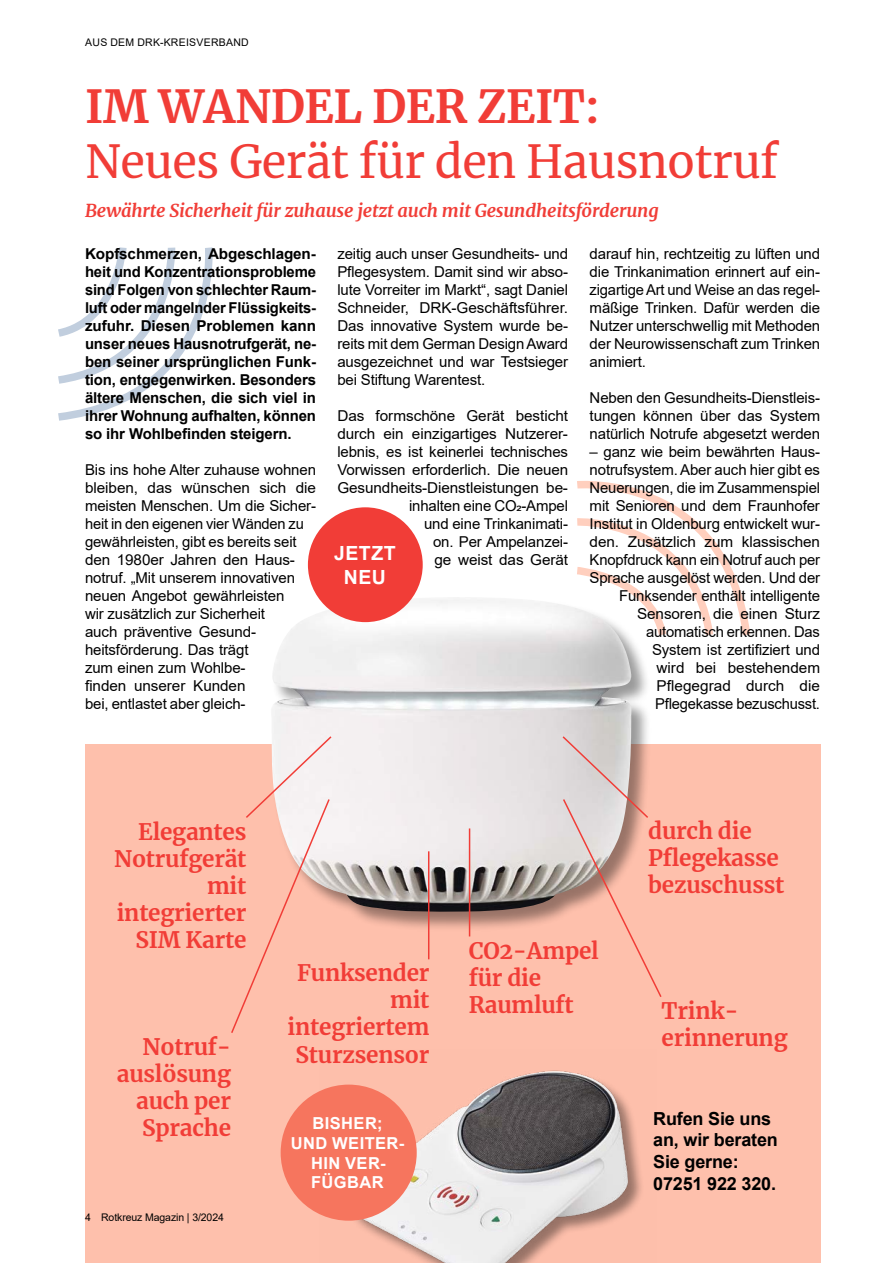
<style>
.page{position:relative;width:893px;height:1263px;background:#fff}
.page>*{position:absolute;margin:0;border:0;box-sizing:border-box;transform-origin:0 0}
.t1{font:45px "Merriweather";letter-spacing:-.01em;color:#f13d37}
.t2{font:700 45px "Merriweather";letter-spacing:-.01em;color:#f13d37}
.t3{font:700 22.5px/27px "Merriweather";letter-spacing:-.01em;color:#f13d37}
.t4{font:700 19.5px/23.4px "Arial";letter-spacing:.025em;color:#fff;text-align:center}
.t5{font:italic 700 18px "Merriweather";letter-spacing:-.01em;color:#f13d37}
.t6{font:700 18px/21.6px "Arial";letter-spacing:-.01em;color:#000}
.t7{font:700 16.5px/19.8px "Arial";letter-spacing:.025em;color:#fff;text-align:center}
.t8{font:15px/18px "Arial";letter-spacing:-.01em;color:#000;text-align:justify}
.t9{font:700 15px/18px "Arial";letter-spacing:-.01em;color:#000;text-align:justify}
.t10{font:10.5px "Arial";letter-spacing:-.01em;color:#000}
.t11{font:10.5px "Arial";letter-spacing:.025em;color:#000}
</style>
<div class="page">
<svg style="left:577px;top:481px;width:174px;height:155px"></svg>
<svg style="left:58px;top:247px;width:155px;height:174px"></svg>
<div style="left:85px;top:745px;width:736px;height:518px;background:#fec0ac"></div>
<div style="left:271px;top:596px;width:381px;height:336px;background:#000;opacity:.4"></div>
<img style="left:271px;top:597px;width:362px;height:315px">
<img style="left:319px;top:1070px;width:323px;height:193px">
<div style="left:308px;top:507px;width:115px;height:115px;background:#f13d37;border-radius:50%"></div>
<div style="left:281px;top:1084px;width:136px;height:137px;background:#f6755e;border-radius:50%"></div>
<svg style="left:230px;top:735px;width:103px;height:298px"></svg>
<svg style="left:561px;top:735px;width:102px;height:262px"></svg>
<hr style="left:428px;top:851px;width:1px;height:108px;background:#f13d37">
<hr style="left:469px;top:828px;width:1px;height:108px;background:#f13d37">
<p class="t11" style="left:85px;top:35px;width:165px">AUS DEM DRK-KREISVERBAND</p>
<h1 class="t2" style="left:85px;top:75px;width:517px">IM WANDEL DER ZEIT:</h1>
<h1 class="t1" style="left:85px;top:131px;width:695px">Neues Gerät für den Hausnotruf</h1>
<p class="t5" style="left:85px;top:198px;width:575px">Bewährte Sicherheit für zuhause jetzt auch mit Gesundheitsförderung</p>
<p class="t9" style="left:85px;top:245px;width:233px">Kopfschmerzen, Abgeschlagen&shy;heit und Konzentrationsprobleme sind Folgen von schlechter Raum&shy;luft oder mangelnder Flüssigkeits&shy;zufuhr. Diesen Problemen kann unser neues Hausnotrufgerät, ne&shy;ben seiner ursprünglichen Funk&shy;tion, entgegenwirken. Besonders ältere Menschen, die sich viel in ihrer Wohnung aufhalten, können so ihr Wohlbefinden steigern.</p>
<p class="t8" style="left:85px;top:460px;width:233px;text-align:left">Bis ins hohe Alter zuhause wohnen bleiben, das wünschen sich die meisten Menschen. Um die Sicher&shy;heit in den eigenen vier Wänden zu gewährleisten, gibt es bereits seit den 1980er Jahren den Haus&shy;notruf. „Mit unserem innovativen neuen Angebot gewährleisten<br>wir zusätzlich zur Sicherheit<br>auch präventive Gesund&shy;heitsförderung. Das trägt<br>zum einen zum Wohlbe-<br>finden unserer Kunden<br>bei, entlastet aber gleich-</p>
<p class="t8" style="left:337px;top:244px;width:232px">zeitig auch unser Gesundheits- und Pflegesystem. Damit sind wir abso&shy;lute Vorreiter im Markt“, sagt Daniel Schneider, DRK-Geschäftsführer.<br>Das innovative System wurde be&shy;reits mit dem German Design Award ausgezeichnet und war Testsieger bei Stiftung Warentest.</p>
<p class="t8" style="left:337px;top:406px;width:232px;text-align:right">Das formschöne Gerät besticht durch ein einzigartiges Nutzerer&shy;lebnis, es ist keinerlei technisches<br>Vorwissen erforderlich. Die neuen<br>Gesundheits-Dienstleistungen be&shy;inhalten eine CO2-Ampel<br>und eine Trinkanimati-<br>on. Per Ampelanzei-<br>ge weist das Gerät</p>
<h3 class="t4" style="left:334px;top:542px;width:63px">JETZT<br>NEU</h3>
<p class="t8" style="left:590px;top:244px;width:232px">darauf hin, rechtzeitig zu lüften und die Trinkanimation erinnert auf ein&shy;zigartige Art und Weise an das regel&shy;mäßige Trinken. Dafür werden die Nutzer unterschwellig mit Methoden der Neurowissenschaft zum Trinken animiert.</p>
<p class="t8" style="left:590px;top:388px;width:232px">Neben den Gesundheits-Dienstleis&shy;tungen können über das System natürlich Notrufe abgesetzt werden</p>
<p class="t8" style="left:590px;top:442px;width:232px;text-align:right">– ganz wie beim bewährten Haus&shy;notrufsystem. Aber auch hier gibt es<br>Neuerungen, die im Zusammenspiel mit Senioren und dem Fraunhofer<br>Institut in Oldenburg entwickelt wur&shy;den. Zusätzlich zum klassischen<br>Knopfdruck kann ein Notruf auch per<br>Sprache ausgelöst werden. Und der<br>Funksender enthält intelligente<br>Sensoren, die einen Sturz automatisch erkennen. Das<br>System ist zertifiziert und<br>wird bei bestehendem<br>Pflegegrad durch die<br>Pflegekasse bezuschusst.</p>
<h2 class="t3" style="left:114px;top:818px;width:134px;text-align:right">Elegantes<br>Notrufgerät mit integrierter<br>SIM Karte</h2>
<h2 class="t3" style="left:288px;top:959px;width:143px;text-align:right">Funksender mit integriertem</h2>
<h2 class="t3" style="left:143px;top:1033px;width:90px">Notruf-</h2>
<h2 class="t3" style="left:296px;top:1040px;width:135px">Sturzsensor</h2>
<h2 class="t3" style="left:136px;top:1060px;width:96px;text-align:justify;text-indent:-19px">auslösung auch per Sprache</h2>
<p class="t7" style="left:291px;top:1113px;width:115px">BISHER;<br>UND WEITER-<br>HIN VER-<br>FÜGBAR</p>
<p class="t10" style="left:85px;top:1210px;width:140px">4 Rotkreuz Magazin | 3/2024</p>
<h2 class="t3" style="left:469px;top:936px;width:132px">CO2- Ampel für die<br>Raumluft</h2>
<h2 class="t3" style="left:648px;top:816px;width:138px">durch die<br>Pflegekasse bezuschusst</h2>
<h2 class="t3" style="left:662px;top:996px;width:128px">Trink&shy;erinnerung</h2>
<p class="t6" style="left:653px;top:1108px;width:126px">Rufen Sie uns an, wir beraten<br>Sie gerne:<br>07251 922 320.</p>
</div>
